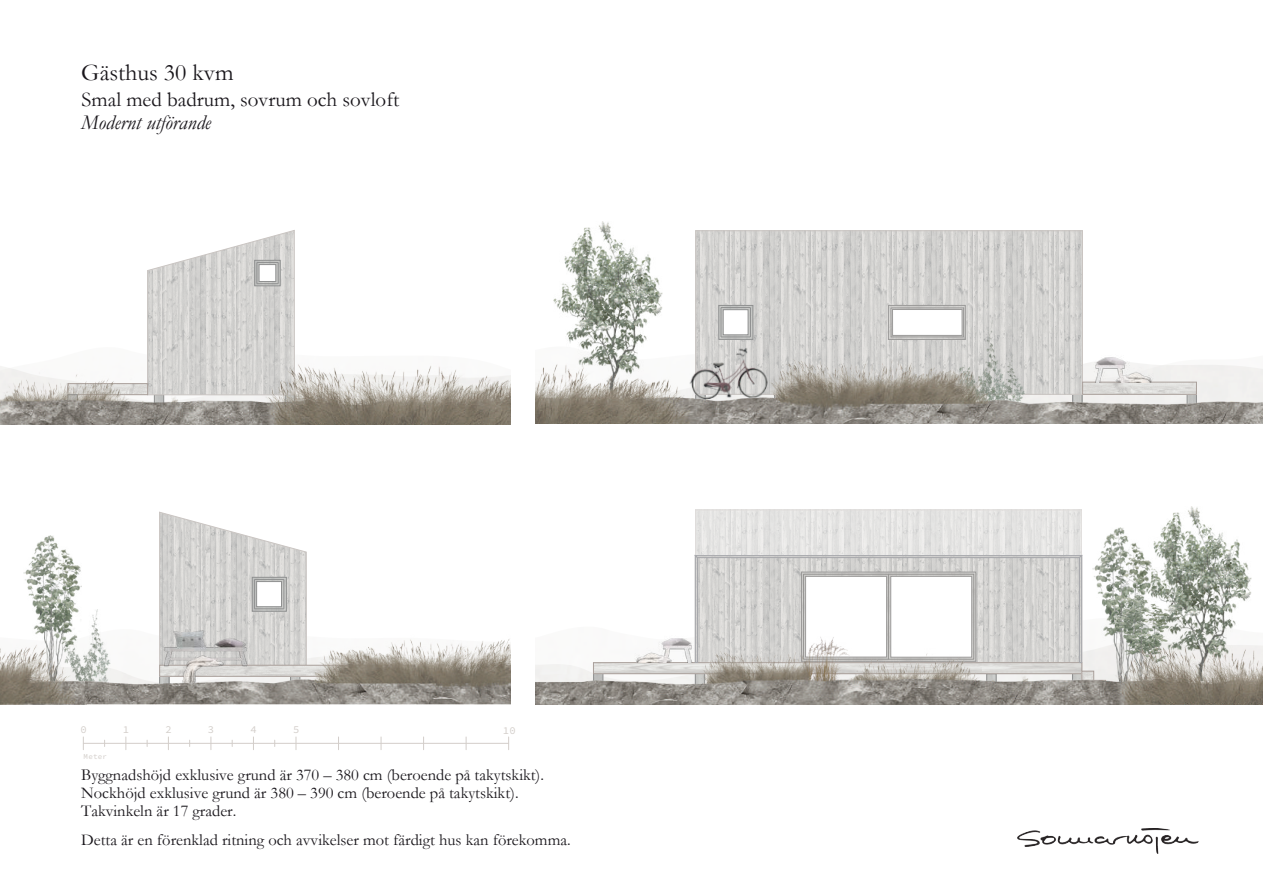
<style>
.page{position:relative;width:1263px;height:893px;background:#fff}
.page>*{position:absolute;margin:0;border:0;box-sizing:border-box;transform-origin:0 0}
.t1{font:24px "Garamond";color:#18151a}
.t2{font:21px "Garamond";color:#18151a}
.t3{font:italic 21px "Garamond";color:#18151a}
.t4{font:16.5px/18px "Garamond";color:#18151a}
.t5{font:10.5px "Source Code Variable";color:#d3ceca}
.t6{font:7.5px "Source Code Variable";letter-spacing:.03em;color:#d3ceca}
</style>
<div class="page">
<img style="left:535px;top:506px;width:728px;height:198px">
<svg style="left:0;top:512px;width:190px;height:192px"></svg>
<img style="left:85px;top:520px;width:425px;height:184px">
<img style="left:535px;top:221px;width:728px;height:203px">
<img style="left:0;top:424px;width:510px;height:1px">
<div style="left:888px;top:305px;width:77px;height:35px;background:#b5b4b2;border:1px solid #9c9b9a"></div>
<svg style="left:891px;top:308px;width:73px;height:29px;background:#eeeeed"></svg>
<svg style="left:695px;top:555px;width:387px;height:108px"></svg>
<svg style="left:0;top:230px;width:510px;height:194px"></svg>
<svg style="left:719px;top:305px;width:34px;height:34px"></svg>
<svg style="left:721px;top:307px;width:30px;height:31px"></svg>
<svg style="left:252px;top:577px;width:34px;height:34px"></svg>
<hr style="left:254px;top:579px;width:1px;height:30px;background:#909191">
<hr style="left:254px;top:609px;width:30px;height:1px;background:#909191">
<div style="left:256px;top:581px;width:26px;height:26px;background:#fff;border:1px solid #909191"></div>
<hr style="left:284px;top:579px;width:1px;height:30px;background:#909191">
<hr style="left:254px;top:579px;width:30px;height:1px;background:#909191">
<img style="left:1017px;top:828px;width:181px;height:25px">
<hr style="left:83px;top:743px;width:426px;height:1px;background:#d3ceca">
<svg style="left:83px;top:737px;width:1px;height:13px"></svg>
<svg style="left:125px;top:737px;width:1px;height:13px"></svg>
<svg style="left:168px;top:737px;width:1px;height:13px"></svg>
<svg style="left:211px;top:737px;width:1px;height:13px"></svg>
<svg style="left:253px;top:737px;width:1px;height:13px"></svg>
<svg style="left:296px;top:737px;width:1px;height:13px"></svg>
<svg style="left:338px;top:737px;width:1px;height:13px"></svg>
<svg style="left:381px;top:737px;width:1px;height:13px"></svg>
<svg style="left:423px;top:737px;width:1px;height:13px"></svg>
<svg style="left:466px;top:737px;width:1px;height:13px"></svg>
<svg style="left:508px;top:737px;width:1px;height:13px"></svg>
<h1 class="t1" style="left:81px;top:57px;width:154px">Gästhus 30 kvm</h1>
<p class="t3" style="left:81px;top:108px;width:131px">Modernt utförande</p>
<p class="t2" style="left:82px;top:85px;width:319px">Smal med badrum, sovrum och sovloft</p>
<p class="t5" style="left:80px;top:722px;width:8px">0</p>
<p class="t5" style="left:123px;top:722px;width:8px">1</p>
<p class="t5" style="left:165px;top:722px;width:8px">2</p>
<p class="t5" style="left:208px;top:722px;width:8px">3</p>
<p class="t5" style="left:250px;top:722px;width:8px">4</p>
<p class="t5" style="left:293px;top:722px;width:8px">5</p>
<p class="t5" style="left:503px;top:722px;width:14px">10</p>
<p class="t6" style="left:84px;top:751px;width:25px">Meter</p>
<p class="t4" style="left:81px;top:766px;width:464px">Byggnadshöjd exklusive grund är 370 – 380 cm (beroende på takytskikt).<br>Nockhöjd exklusive grund är 380 – 390 cm (beroende på takytskikt).<br>Takvinkeln är 17 grader.</p>
<p class="t4" style="left:81px;top:830px;width:491px">Detta är en förenklad ritning och avvikelser mot färdigt hus kan förekomma.</p>
</div>
